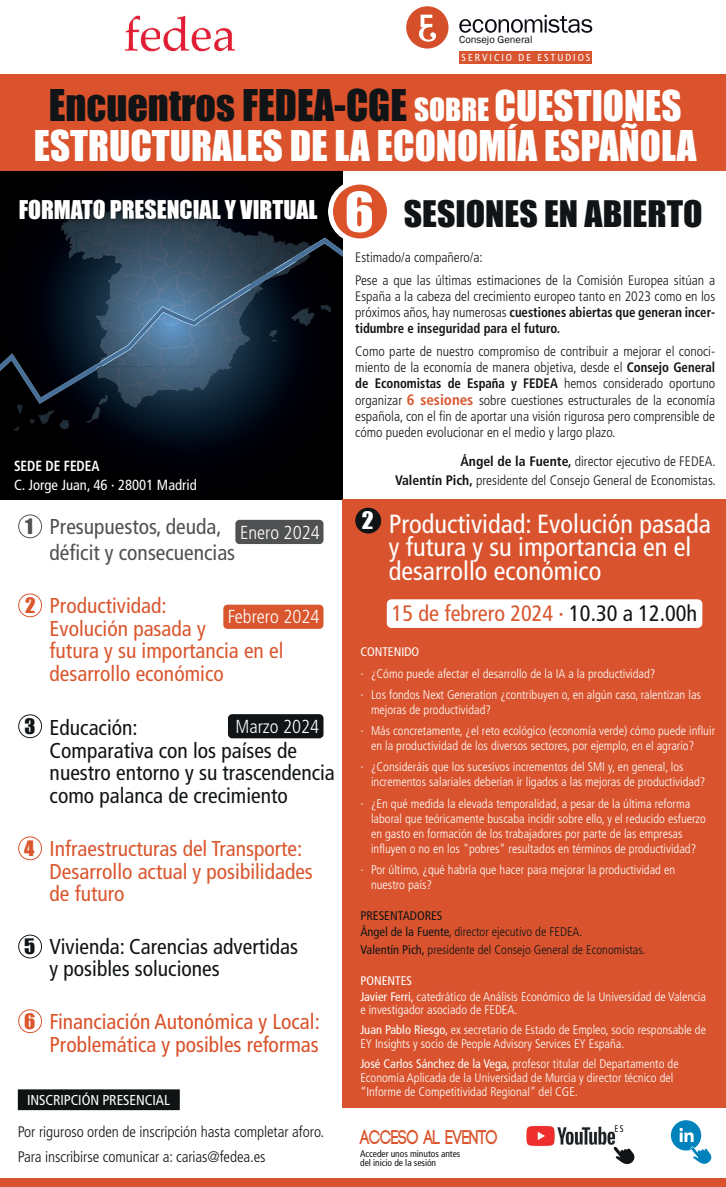
<style>
.page{position:relative;width:726px;height:1187px;background:#fff}
.page>*{position:absolute;margin:0;border:0;box-sizing:border-box;transform-origin:0 0}
.t1{font:50.5px "Impact";color:#fff;scale:1.06 1}
.t2{font:40.12px "Impact";color:#111416}
.t3{font:38.88px "Impact";color:#fff}
.t4{font:33.62px "Impact";color:#111416;scale:1.06 1}
.t5{font:condensed 26.25px/23.8px "Frutiger";color:#fff}
.t6{font:23.75px "Impact";color:#fff}
.t7{font:condensed 22.25px "Frutiger";color:#da562e}
.t8{font:22.12px "Impact";color:#fff;scale:1.06 1}
.t9{font:condensed 21.5px/22.5px "Frutiger";color:#da562e}
.t10{font:condensed 21.5px/22.5px "Frutiger";color:#111416}
.t11{font:condensed 21.5px/22.5px "Frutiger";color:#da512a;text-align:right}
.t12{font:condensed 21.5px/25.8px "Frutiger";color:#4f5152}
.t13{font:700 19.88px "Code";letter-spacing:-.02em;color:#da562e;scale:.8 1}
.t14{font:19.62px "Impact";color:#4f5152;scale:1.06 1}
.t15{font:300 condensed 18.88px "Frutiger";color:#fff}
.t16{font:300 condensed 15.25px/25px "Frutiger";letter-spacing:-.005em;color:#0f1313}
.t17{font:condensed 14.62px "Frutiger";color:#fff}
.t18{font:700 condensed 14.62px "Frutiger";color:#fff;scale:.9 1}
.t19{font:condensed 14.38px "Frutiger";letter-spacing:-.005em;color:#fff}
.t20{font:300 condensed 13.75px/16.2px "Frutiger";color:#111416;text-align:justify}
.t21{font:300 condensed 12.5px/21.2px "Frutiger";color:#fff}
.t22{font:300 condensed 12.5px/17.5px "Frutiger";color:#111416}
.t23{font:condensed 12.5px "Frutiger";color:#fff}
.t24{font:condensed 12.5px "Frutiger";color:#111416}
.t25{font:10.5px "Franklin Gothic";color:#0e0c14}
.t26{font:condensed 10.25px "Frutiger";letter-spacing:.195em;color:#fff}
.t27{font:condensed 9.62px "Frutiger";color:#0e0c15;scale:.9 1}
.t28{font:condensed 9.5px/9.5px "Frutiger";letter-spacing:-.005em;color:#111416}
.s1{font-size:29.25px;color:#fff}
.s2{font-size:38.88px;color:#fff}
.s3{font-family:"Impact";font-stretch:normal;font-size:19.62px}
.s4{font-family:"Impact";font-stretch:normal;font-size:19.62px;color:#da562e}
.s5{font-weight:700}
.s6{font-weight:700;font-size:15px;color:#da562e}
.s7{color:#111416}
.s8{font-weight:400}
</style>
<div class="page">
<svg style="left:0;top:171px;width:342px;height:328px;background:#000207"></svg>
<svg style="left:14px;top:404px;width:93px;height:27px;background:#04060b"></svg>
<svg style="left:0;top:198px;width:342px;height:206px;background:#1c2d3e"></svg>
<div style="left:0;top:74px;width:725px;height:97px;background:#da532c"></div>
<div style="left:0;top:1178px;width:725px;height:9px;background:#d9542e"></div>
<div style="left:342px;top:499px;width:383px;height:609px;background:#d9542e"></div>
<svg style="left:18px;top:514px;width:24px;height:24px"></svg>
<div style="left:235px;top:520px;width:88px;height:24px;background:#4f5152;border-radius:4px"></div>
<svg style="left:18px;top:1009px;width:24px;height:24px"></svg>
<svg style="left:18px;top:836px;width:24px;height:24px"></svg>
<div style="left:386px;top:599px;width:316px;height:29px;background:#fff;border-radius:5px"></div>
<div style="left:355px;top:508px;width:26px;height:25px;background:#111416;border-radius:50%"></div>
<img style="left:124px;top:15px;width:111px;height:37px">
<svg style="left:18px;top:934px;width:24px;height:24px"></svg>
<div style="left:18px;top:1089px;width:162px;height:21px;background:#0f1313"></div>
<img style="left:526px;top:1125px;width:90px;height:22px">
<svg style="left:459px;top:15px;width:133px;height:18px"></svg>
<div style="left:459px;top:52px;width:133px;height:12px;background:#d85530"></div>
<div style="left:406px;top:6px;width:42px;height:43px;background:#d5502a;border-radius:50%"></div>
<svg style="left:419px;top:15px;width:17px;height:27px"></svg>
<img style="left:8px;top:187px;width:320px;height:87px">
<img style="left:252px;top:232px;width:9px;height:32px">
<img style="left:252px;top:264px;width:5px;height:9px">
<img style="left:83px;top:213px;width:1px;height:27px">
<img style="left:61px;top:211px;width:22px;height:30px">
<img style="left:300px;top:238px;width:28px;height:36px">
<svg style="left:328px;top:180px;width:59px;height:63px"></svg>
<svg style="left:18px;top:593px;width:24px;height:24px"></svg>
<div style="left:223px;top:605px;width:100px;height:24px;background:#da562e;border-radius:4px"></div>
<svg style="left:18px;top:714px;width:24px;height:24px"></svg>
<div style="left:228px;top:714px;width:95px;height:24px;background:#111416;border-radius:4px"></div>
<svg style="left:613px;top:1146px;width:22px;height:18px"></svg>
<svg style="left:670px;top:1120px;width:31px;height:30px"></svg>
<svg style="left:679px;top:1128px;width:33px;height:36px"></svg>
<img style="left:96px;top:299px;width:13px;height:67px">
<img style="left:69px;top:234px;width:8px;height:25px">
<img style="left:257px;top:236px;width:43px;height:40px">
<img style="left:96px;top:366px;width:102px;height:41px">
<p class="t25" style="left:459px;top:33px;width:75px">Consejo General</p>
<p class="t26" style="left:461px;top:53px;width:130px">SERVICIO DE ESTUDIOS</p>
<h2 class="t2" style="left:49px;top:81px;width:634px">Encuentros FEDEA-CGE <span class="s1">SOBRE</span> <span class="s2">CUESTIONES</span></h2>
<h3 class="t3" style="left:34px;top:122px;width:664px">ESTRUCTURALES DE LA ECONOMÍA ESPAÑOLA</h3>
<h3 class="t6" style="left:19px;top:195px;width:300px">FORMATO PRESENCIAL Y VIRTUAL</h3>
<p class="t18" style="left:14px;top:459px;width:97px">SEDE DE FEDEA</p>
<p class="t17" style="left:14px;top:479px;width:184px">C. Jorge Juan, 46 · 28001 Madrid</p>
<h3 class="t12" style="left:50px;top:515px;width:187px">Presupuestos, deuda, déficit y consecuencias</h3>
<h3 class="t14" style="left:25px;top:514px;width:9px">1</h3>
<h3 class="t15" style="left:240px;top:524px;width:81px">Enero 2024</h3>
<h3 class="t9" style="left:50px;top:596px;width:235px;text-indent:-25px"><span class="s3">2</span> Productividad:<br>Evolución pasada y<br>futura y su importancia en el desarrollo económico</h3>
<h3 class="t15" style="left:228px;top:609px;width:93px">Febrero 2024</h3>
<h3 class="t10" style="left:50px;top:718px;width:287px;text-indent:-25px"><span class="s3">3</span> Educación:<br>Comparativa con los países de nuestro entorno y su trascendencia como palanca de crecimiento</h3>
<h3 class="t15" style="left:235px;top:718px;width:85px">Marzo 2024</h3>
<h3 class="t9" style="left:50px;top:839px;width:265px;text-indent:-25px"><span class="s3">4</span> Infraestructuras del Transporte:<br>Desarrollo actual y posibilidades de futuro</h3>
<h3 class="t10" style="left:50px;top:938px;width:250px;line-height:21.5px;text-indent:-25px"><span class="s3">5</span> Vivienda: Carencias advertidas y posibles soluciones</h3>
<h3 class="t11" style="left:24px;top:1012px;width:297px"><span class="s4">6</span> Financiación Autonómica y Local:<br>Problemática y posibles reformas</h3>
<p class="t19" style="left:27px;top:1094px;width:144px">INSCRIPCIÓN PRESENCIAL</p>
<p class="t16" style="left:18px;top:1120px;width:308px">Por riguroso orden de inscripción hasta completar aforo.<br>Para inscribirse comunicar a: carias@fedea.es</p>
<h1 class="t1" style="left:344px;top:181px;width:29px">6</h1>
<h3 class="t4" style="left:403px;top:194px;width:283px">SESIONES EN ABIERTO</h3>
<p class="t20" style="left:355px;top:247px;width:361px;line-height:22.5px">Estimado/a compañero/a:<br>Pese a que las últimas estimaciones de la Comisión Europea sitúan a</p>
<p class="t20" style="left:355px;top:289px;width:361px">España a la cabeza del crecimiento europeo tanto en 2023 como en los próximos años, hay numerosas <span class="s5">cuestiones abiertas que generan incer&shy;tidumbre e inseguridad para el futuro.</span></p>
<p class="t20" style="left:355px;top:344px;width:361px">Como parte de nuestro compromiso de contribuir a mejorar el conoci&shy;miento de la economía de manera objetiva, desde el <span class="s5">Consejo General de Economistas de España y FEDEA</span> hemos considerado oportuno organizar <span class="s6">6 sesiones</span> sobre cuestiones estructurales de la economía española, con el fin de aportar una visión rigurosa pero comprensible de cómo pueden evolucionar en el medio y largo plazo.</p>
<p class="t20" style="left:395px;top:453px;width:322px;line-height:18.8px;text-align:right"><span class="s5">Ángel de la Fuente,</span> director ejecutivo de FEDEA.<br><span class="s5">Valentín Pich,</span> presidente del Consejo General de Economistas.</p>
<h3 class="t8" style="left:362px;top:507px;width:13px">2</h3>
<h3 class="t5" style="left:388px;top:514px;width:323px">Productividad: Evolución pasada y futura y su importancia en el desarrollo económico</h3>
<h3 class="t7" style="left:392px;top:604px;width:307px">15 de febrero 2024 · <span class="s7">10.30 a 12.00h</span></h3>
<p class="t23" style="left:360px;top:647px;width:60px">CONTENIDO</p>
<p class="t21" style="left:360px;top:664px;width:342px">· ¿Cómo puede afectar el desarrollo de la IA a la productividad?<br>· Los fondos Next Generation ¿contribuyen o, en algún caso, ralentizan las</p>
<p class="t21" style="left:360px;top:700px;width:356px;text-indent:11px">mejoras de productividad?<br>· Más concretamente, ¿el reto ecológico (economía verde) cómo puede influir</p>
<p class="t21" style="left:360px;top:736px;width:335px;text-indent:11px">en la productividad de los diversos sectores, por ejemplo, en el agrario? · ¿Consideráis que los sucesivos incrementos del SMI y, en general, los</p>
<p class="t21" style="left:360px;top:772px;width:346px;text-indent:11px">incrementos salariales deberían ir ligados a las mejoras de productividad? · ¿En qué medida la elevada temporalidad, a pesar de la última reforma</p>
<p class="t21" style="left:371px;top:812px;width:336px;line-height:15px">laboral que teóricamente buscaba incidir sobre ello, y el reducido esfuerzo en gasto en formación de los trabajadores por parte de las empresas influyen o no en los "pobres" resultados en términos de productividad?</p>
<p class="t21" style="left:371px;top:863px;width:305px;line-height:15px;text-indent:-11px">· Por último, ¿qué habría que hacer para mejorar la productividad en nuestro país?</p>
<p class="t24" style="left:360px;top:910px;width:84px">PRESENTADORES</p>
<p class="t22" style="left:360px;top:924px;width:286px"><span class="s8">Ángel de la Fuente,</span> director ejecutivo de FEDEA.<br><span class="s8">Valentín Pich,</span> presidente del Consejo General de Economistas.</p>
<p class="t23" style="left:360px;top:975px;width:53px">PONENTES</p>
<p class="t21" style="left:360px;top:990px;width:347px;line-height:13.8px"><span class="s8">Javier Ferri,</span> catedrático de Análisis Económico de la Universidad de Valencia e investigador asociado de FEDEA.</p>
<p class="t21" style="left:360px;top:1024px;width:347px;line-height:13.8px"><span class="s8">Juan Pablo Riesgo,</span> ex secretario de Estado de Empleo, socio responsable de<br>EY Insights y socio de People Advisory Services EY España.</p>
<p class="t21" style="left:360px;top:1058px;width:320px;line-height:13.8px"><span class="s8">José Carlos Sánchez de la Vega,</span> profesor titular del Departamento de<br>Economía Aplicada de la Universidad de Murcia y director técnico del “Informe de Competitividad Regional” del CGE.</p>
<h3 class="t13" style="left:360px;top:1125px;width:173px">ACCESO AL EVENTO</h3>
<p class="t28" style="left:360px;top:1149px;width:102px">Acceder unos minutos antes del inicio de la sesión</p>
<p class="t27" style="left:614px;top:1124px;width:11px">ES</p>
</div>
